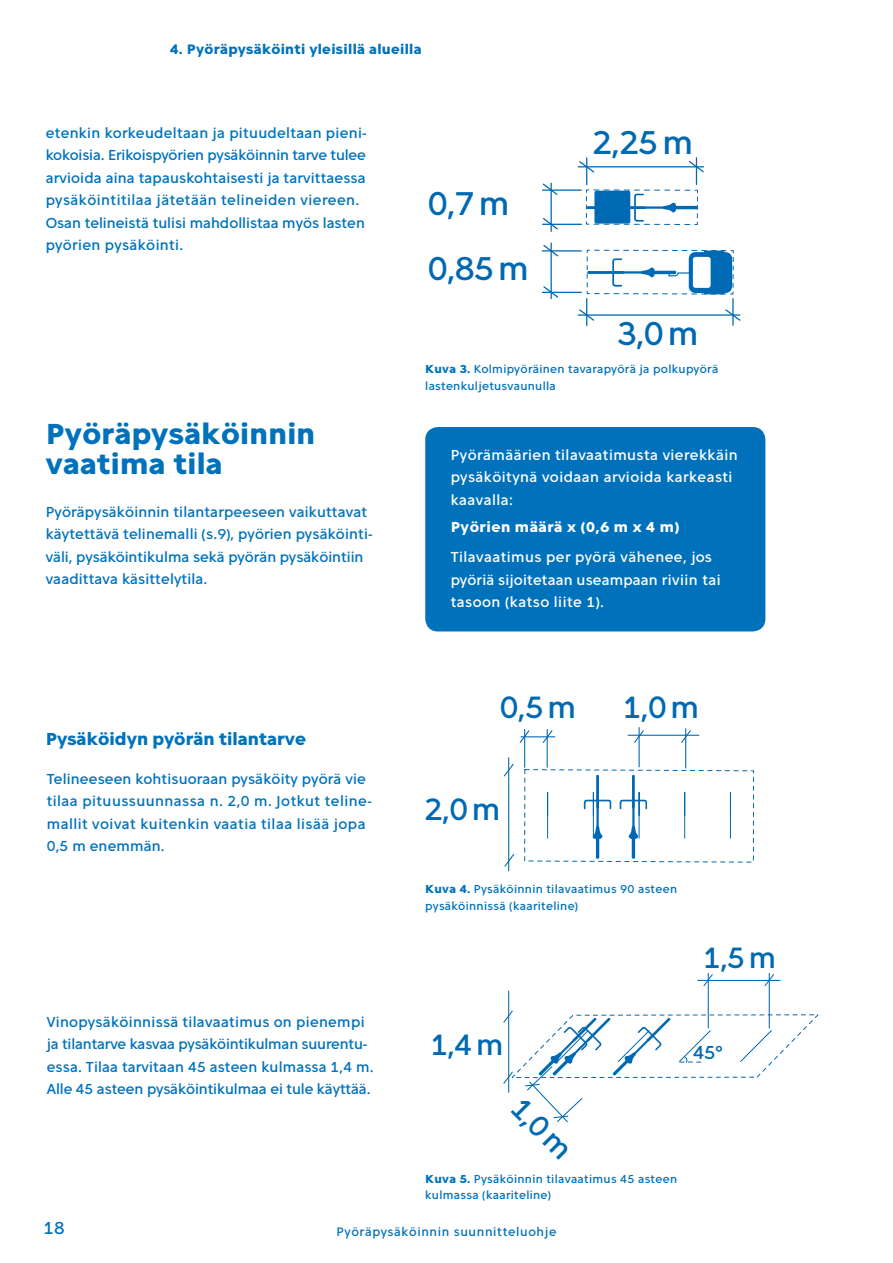
<style>
.page{position:relative;width:893px;height:1263px;background:#fff}
.page>*{position:absolute;margin:0;border:0;box-sizing:border-box;transform-origin:0 0}
.t1{font:34.2px/64.3px "Helsinki Avoin Sans";letter-spacing:.12em;color:#0069b3}
.t2{font:31.95px "Helsinki Avoin Sans";color:#0069b3}
.t3{font:30.45px "Helsinki Avoin Sans";color:#0069b3}
._01_Alaotsikko2{font:700 30px/30px "Helsinki Avoin Sans";letter-spacing:.01em;color:#0072bc}
.t4{font:19.35px "Helsinki Avoin Sans";color:#0069b3}
._01_Alaotsikko_pieni{font:700 18px "Helsinki Avoin Sans";color:#0072bc}
.t5{font:18px "Helsinki Avoin Sans";color:#0072bc}
._01_Leipis{font:15px/22.5px "Helsinki Avoin Sans";letter-spacing:.01em;color:#0072bc}
._02_Laatikko{font:15px/22.5px "Helsinki Avoin Sans";letter-spacing:.03em;color:#fff}
._01_Leipis-2{font:15px/22.5px "Helsinki Avoin Sans";letter-spacing:.03em;color:#0072bc}
._02_Laatikko-2{font:700 15px "Helsinki Avoin Sans";letter-spacing:.03em;color:#fff}
._04_Taulukkotyyli_Ot{font:700 14.25px "Helsinki Avoin Sans";letter-spacing:.02em;color:#0072bc}
.t6{font:12.75px "Helsinki Avoin Sans";letter-spacing:.05em;color:#0072bc}
._01_Kuvateksti{font:12px/16.5px "Helsinki Avoin Sans";letter-spacing:.025em;color:#0072bc}
.s1{font-weight:700}
</style>
<div class="page">
<svg style="left:504px;top:763px;width:10px;height:14px"></svg>
<hr style="left:508px;top:758px;width:1px;height:113px;background:#0069b3">
<svg style="left:504px;top:853px;width:11px;height:15px"></svg>
<hr style="left:639px;top:727px;width:1px;height:40px;background:#0069b3">
<svg style="left:633px;top:729px;width:12px;height:15px"></svg>
<hr style="left:628px;top:735px;width:71px;height:1px;background:#0069b3">
<hr style="left:685px;top:729px;width:1px;height:39px;background:#0069b3">
<svg style="left:680px;top:729px;width:12px;height:15px"></svg>
<hr style="left:524px;top:729px;width:1px;height:38px;background:#0069b3">
<svg style="left:519px;top:729px;width:11px;height:15px"></svg>
<hr style="left:521px;top:736px;width:34px;height:1px;background:#0069b3">
<svg style="left:542px;top:729px;width:11px;height:15px"></svg>
<hr style="left:547px;top:729px;width:1px;height:38px;background:#0069b3">
<svg style="left:524px;top:769px;width:230px;height:94px"></svg>
<div style="left:425px;top:427px;width:340px;height:204px;background:#0072bc;border-radius:13px"></div>
<hr style="left:508px;top:991px;width:1px;height:101px;background:#0069b3">
<hr style="left:698px;top:980px;width:82px;height:1px;background:#0069b3">
<svg style="left:702px;top:973px;width:12px;height:14px"></svg>
<hr style="left:708px;top:973px;width:1px;height:55px;background:#0069b3">
<svg style="left:764px;top:973px;width:11px;height:14px"></svg>
<hr style="left:769px;top:973px;width:1px;height:55px;background:#0069b3">
<svg style="left:503px;top:1009px;width:316px;height:114px"></svg>
<hr style="left:550px;top:243px;width:2px;height:56px;background:#0069b3">
<svg style="left:542px;top:285px;width:17px;height:14px"></svg>
<hr style="left:542px;top:292px;width:39px;height:1px;background:#0069b3">
<svg style="left:543px;top:244px;width:16px;height:14px"></svg>
<hr style="left:542px;top:250px;width:39px;height:2px;background:#0069b3">
<hr style="left:550px;top:183px;width:2px;height:48px;background:#0069b3">
<svg style="left:542px;top:217px;width:17px;height:14px"></svg>
<hr style="left:543px;top:224px;width:38px;height:1px;background:#0069b3">
<svg style="left:542px;top:182px;width:16px;height:14px"></svg>
<hr style="left:542px;top:189px;width:39px;height:2px;background:#0069b3">
<svg style="left:578px;top:249px;width:163px;height:76px"></svg>
<hr style="left:704px;top:251px;width:20px;height:3px;background:#0069b3">
<hr style="left:704px;top:291px;width:20px;height:3px;background:#0069b3">
<svg style="left:578px;top:158px;width:127px;height:67px"></svg>
<div style="left:594px;top:191px;width:36px;height:33px;background:#0069b3;border-radius:2px"></div>
<p class="_04_Taulukkotyyli_Ot" style="left:170px;top:39px;width:253px">4. Pyöräpysäköinti yleisillä alueilla</p>
<p class="_01_Leipis" style="left:46px;top:121px;width:323px">etenkin korkeudeltaan ja pituudeltaan pieni&shy;kokoisia. Erikoispyörien pysäköinnin tarve tulee arvioida aina tapauskohtaisesti ja tarvittaessa pysäköintitilaa jätetään telineiden viereen.<br>Osan telineistä tulisi mahdollistaa myös lasten pyörien pysäköinti.</p>
<p class="t1" style="left:428px;top:171px;width:102px">0,7m<br>0,85m</p>
<p class="t1" style="left:592px;top:109px;width:102px">2,25m</p>
<p class="t1" style="left:617px;top:301px;width:83px">3,0m</p>
<p class="_01_Alaotsikko2" style="left:46px;top:418px;width:271px">Pyöräpysäköinnin vaatima tila</p>
<p class="_01_Leipis" style="left:46px;top:500px;width:328px">Pyöräpysäköinnin tilantarpeeseen vaikuttavat käytettävä telinemalli (s.9), pyörien pysäköinti&shy;väli, pysäköintikulma sekä pyörän pysäköintiin vaadittava käsittelytila.</p>
<p class="_01_Alaotsikko_pieni" style="left:46px;top:726px;width:262px">Pysäköidyn pyörän tilantarve</p>
<p class="_01_Leipis-2" style="left:47px;top:767px;width:327px">Telineeseen kohtisuoraan pysäköity pyörä vie tilaa pituussuunnassa n. 2,0 m. Jotkut teline&shy;mallit voivat kuitenkin vaatia tilaa lisää jopa 0,5 m enemmän.</p>
<p class="_01_Kuvateksti" style="left:425px;top:361px;width:295px"><span class="s1">Kuva 3.</span> Kolmipyöräinen tavarapyörä ja polkupyörä lastenkuljetusvaunulla</p>
<p class="_02_Laatikko" style="left:451px;top:443px;width:288px">Pyörämäärien tilavaatimusta vierekkäin pysäköitynä voidaan arvioida karkeasti kaavalla:</p>
<p class="_02_Laatikko-2" style="left:451px;top:516px;width:230px">Pyörien määrä x (0,6 m x 4 m)</p>
<p class="_02_Laatikko" style="left:451px;top:545px;width:271px">Tilavaatimus per pyörä vähenee, jos pyöriä sijoitetaan useampaan riviin tai tasoon (katso liite 1).</p>
<p class="t2" style="left:500px;top:687px;width:78px">0,5m</p>
<p class="t2" style="left:623px;top:687px;width:78px">1,0m</p>
<p class="t2" style="left:424px;top:788px;width:78px">2,0m</p>
<p class="_01_Kuvateksti" style="left:425px;top:881px;width:253px"><span class="s1">Kuva 4.</span> Pysäköinnin tilavaatimus 90 asteen pysäköinnissä (kaariteline)</p>
<p class="t3" style="left:703px;top:938px;width:74px">1,5m</p>
<p class="_01_Leipis" style="left:47px;top:1010px;width:328px">Vinopysäköinnissä tilavaatimus on pienempi ja tilantarve kasvaa pysäköintikulman suurentu&shy;essa. Tilaa tarvitaan 45 asteen kulmassa 1,4 m.<br>Alle 45 asteen pysäköintikulmaa ei tule käyttää.</p>
<p class="t3" style="left:11px;top:1013px;width:74px">2,0m</p>
<p class="t3" style="left:431px;top:1025px;width:74px">1,4m</p>
<p class="t3" style="left:530px;top:1089px;width:74px;rotate:45deg">1,0m</p>
<p class="_01_Kuvateksti" style="left:425px;top:1170px;width:253px"><span class="s1">Kuva 5.</span> Pysäköinnin tilavaatimus 45 asteen kulmassa (kaariteline)</p>
<p class="t5" style="left:44px;top:1217px;width:23px">18</p>
<p class="t6" style="left:336px;top:1223px;width:222px">Pyöräpysäköinnin suunnitteluohje</p>
<p class="t4" style="left:693px;top:1040px;width:31px">45°</p>
</div>
